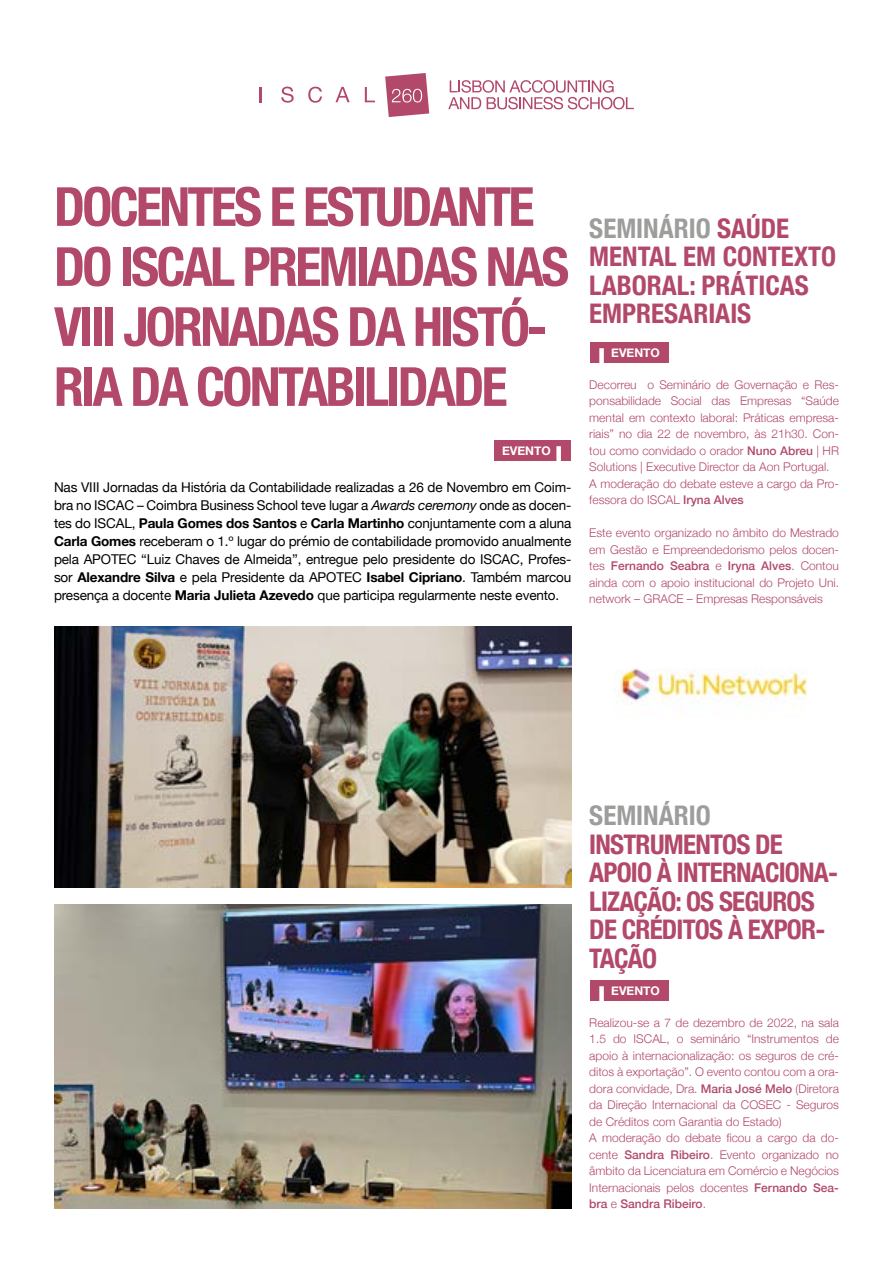
<style>
.page{position:relative;width:893px;height:1263px;background:#fff}
.page>*{position:absolute;margin:0;border:0;box-sizing:border-box;transform-origin:0 0}
.t1{font:700 condensed 54px/60px "Helvetica Neue";letter-spacing:-.05em;color:#b2496a}
.t2{font:700 condensed 27px/28.5px "Helvetica Neue";letter-spacing:-.03em;color:#b2496a}
.t3{font:700 condensed 27px/28.5px "Helvetica Neue";color:#b2496a}
.t4{font:700 condensed 27px "Helvetica Neue";color:#9d9d9c}
.t5{font:13.5px/18px "Helvetica Neue";letter-spacing:-.01em;color:#000;text-align:justify}
.t6{font:300 12px/16.5px "Helvetica Neue";color:#b2496a}
.t7{font:700 12px "Helvetica Neue";color:#fff}
.s1{font-style:italic}
.s2{font-weight:700}
.s3{color:#9d9d9c}
.s4{font-weight:500}
</style>
<div class="page">
<svg style="left:448px;top:80px;width:186px;height:29px"></svg>
<svg style="left:259px;top:87px;width:2px;height:15px"></svg>
<svg style="left:281px;top:87px;width:13px;height:16px"></svg>
<svg style="left:308px;top:87px;width:14px;height:16px"></svg>
<svg style="left:365px;top:87px;width:10px;height:15px"></svg>
<svg style="left:335px;top:87px;width:15px;height:15px"></svg>
<svg style="left:385px;top:73px;width:44px;height:44px;background:#c16e88"></svg>
<div style="left:495px;top:440px;width:76px;height:21px;background:#b2496a"></div>
<div style="left:556px;top:446px;width:5px;height:16px;background:#fff"></div>
<div style="left:590px;top:342px;width:78px;height:21px;background:#b2496a"></div>
<div style="left:599px;top:348px;width:5px;height:16px;background:#fff"></div>
<div style="left:590px;top:980px;width:78px;height:21px;background:#b2496a"></div>
<div style="left:599px;top:986px;width:5px;height:16px;background:#fff"></div>
<img style="left:54px;top:626px;width:517px;height:262px">
<img style="left:54px;top:905px;width:517px;height:304px">
<img style="left:614px;top:668px;width:194px;height:49px">
<h1 class="t1" style="left:54px;top:173px;width:517px">DOCENTES E ESTUDANTE<br>DO ISCAL PREMIADAS NAS<br>VIII JORNADAS DA HISTÓ-<br>RIA DA CONTABILIDADE</h1>
<p class="t7" style="left:502px;top:441px;width:50px">EVENTO</p>
<p class="t5" style="left:54px;top:479px;width:519px">Nas VIII Jornadas da História da Contabilidade realizadas a 26 de Novembro em Coim&shy;bra no ISCAC – Coimbra Business School teve lugar a <span class="s1">Awards ceremony</span> onde as docen&shy;tes do ISCAL, <span class="s2">Paula Gomes dos Santos</span> e <span class="s2">Carla Martinho</span> conjuntamente com a aluna <span class="s2">Carla Gomes</span> receberam o 1.º lugar do prémio de contabilidade promovido anualmente pela APOTEC “Luiz Chaves de Almeida”, entregue pelo presidente do ISCAC, Profes&shy;sor <span class="s2">Alexandre Silva</span> e pela Presidente da APOTEC <span class="s2">Isabel Cipriano</span>. Também marcou presença a docente <span class="s2">Maria Julieta Azevedo</span> que participa regularmente neste evento.</p>
<h2 class="t3" style="left:589px;top:212px;width:248px"><span class="s3">SEMINÁRIO</span> SAÚDE<br>MENTAL EM CONTEXTO<br>LABORAL: PRÁTICAS<br>EMPRESARIAIS</h2>
<p class="t7" style="left:611px;top:343px;width:50px">EVENTO</p>
<p class="t6" style="left:589px;top:375px;width:251px">Decorreu o Seminário de Governação e Res&shy;ponsabilidade Social das Empresas “Saúde mental em contexto laboral: Práticas empresa&shy;riais” no dia 22 de novembro, às 21h30. Con&shy;tou como convidado o orador <span class="s4">Nuno Abreu</span> | HR Solutions | Executive Director da Aon Portugal.<br>A moderação do debate esteve a cargo da Pro&shy;fessora do ISCAL <span class="s4">Iryna Alves</span></p>
<p class="t6" style="left:589px;top:524px;width:251px;text-align:justify">Este evento organizado no âmbito do Mestrado em Gestão e Empreendedorismo pelos docen&shy;tes <span class="s4">Fernando Seabra</span> e <span class="s4">Iryna Alves</span>. Contou ainda com o apoio institucional do Projeto Uni. network – GRACE – Empresas Responsáveis</p>
<h2 class="t4" style="left:589px;top:793px;width:123px">SEMINÁRIO</h2>
<h2 class="t2" style="left:589px;top:828px;width:250px">INSTRUMENTOS DE<br>APOIO À INTERNACIONA-<br>LIZAÇÃO: OS SEGUROS<br>DE CRÉDITOS À EXPOR-<br>TAÇÃO</h2>
<p class="t7" style="left:611px;top:981px;width:50px">EVENTO</p>
<p class="t6" style="left:589px;top:1013px;width:251px">Realizou-se a 7 de dezembro de 2022, na sala 1.5 do ISCAL, o seminário “Instrumentos de apoio à internacionalização: os seguros de cré&shy;ditos à exportação”. O evento contou com a ora&shy;dora convidade, Dra. <span class="s4">Maria José Melo</span> (Diretora da Direção Internacional da COSEC - Seguros de Créditos com Garantia do Estado)<br>A moderação do debate ficou a cargo da do&shy;cente <span class="s4">Sandra Ribeiro</span>. Evento organizado no âmbito da Licenciatura em Comércio e Negócios Internacionais pelos docentes <span class="s4">Fernando Sea&shy;bra</span> e <span class="s4">Sandra Ribeiro</span>.</p>
</div>
